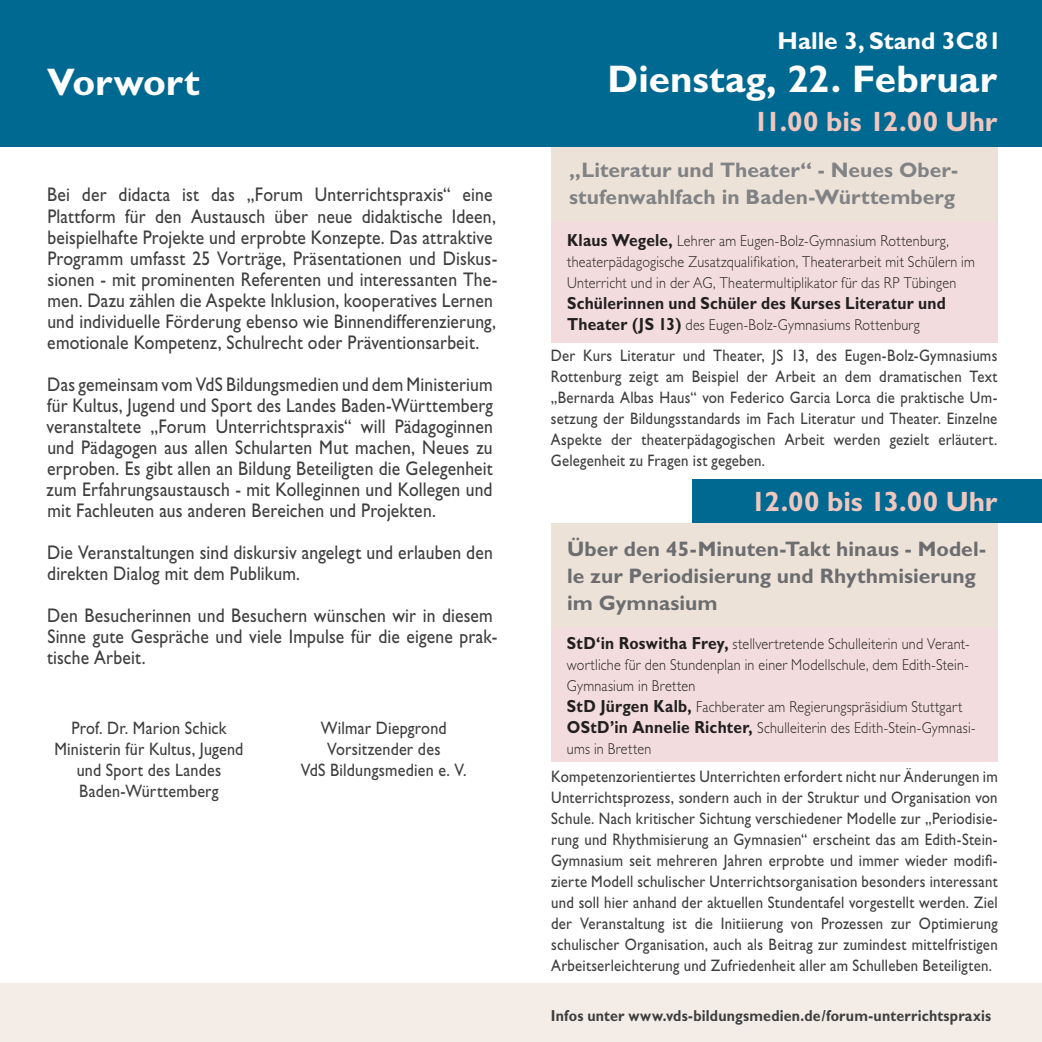
<style>
.page{position:relative;width:1042px;height:1042px;background:#fff}
.page>*{position:absolute;margin:0;border:0;box-sizing:border-box;transform-origin:0 0}
.t1{font:700 38.5px "Gill Sans";color:#fff}
.t2{font:700 28px "Gill Sans";letter-spacing:-.005em;color:#f0c7bf}
.t3{font:700 24.5px "Gill Sans";color:#fff}
.t4{font:700 21px/27.1px "Gill Sans";letter-spacing:.005em;color:#6c6d70}
.t5{font:700 21px/27.1px "Gill Sans";letter-spacing:.005em;color:#808285}
.t6{font:19.78px/21px "Gill Sans";letter-spacing:.01em;color:#3e3e3f;scale:.89 1}
.t7{font:18.03px/21px "Gill Sans";letter-spacing:.015em;color:#3e3e3f;text-align:center;scale:.89 1}
.t8{font:700 17.5px "Gill Sans";letter-spacing:.015em;color:#231f20;scale:.89 1}
.t9{font:16.62px/21px "Gill Sans";letter-spacing:.015em;color:#3e3e3f;text-align:justify;scale:.89 1}
.t10{font:700 15.92px "Gill Sans";letter-spacing:.015em;color:#3e3e3f;scale:.89 1}
.t11{font:300 15.75px/21px "Gill Sans";letter-spacing:.02em;color:#231f20;scale:.89 1}
.s1{font-weight:700;font-size:17.5px}
</style>
<div class="page">
<div style="left:551px;top:218px;width:446px;height:125px;background:#f2dcdd"></div>
<div style="left:551px;top:147px;width:446px;height:74px;background:#ede2d7"></div>
<div style="left:0;top:0;width:1042px;height:147px;background:#006991"></div>
<div style="left:521px;top:983px;width:521px;height:59px;background:#f4ede7"></div>
<div style="left:551px;top:626px;width:446px;height:135px;background:#f2dcdd"></div>
<div style="left:551px;top:523px;width:446px;height:103px;background:#ede2d7"></div>
<div style="left:0;top:983px;width:521px;height:59px;background:#f4ede7"></div>
<div style="left:692px;top:480px;width:350px;height:43px;background:#006991"></div>
<p class="t3" style="left:777px;top:27px;width:226px">Halle 3, Stand 3C81</p>
<h1 class="t1" style="left:47px;top:59px;width:154px">Vorwort</h1>
<h1 class="t1" style="left:607px;top:56px;width:391px">Dienstag, 22. Februar</h1>
<h2 class="t2" style="left:753px;top:105px;width:245px">11.00 bis 12.00 Uhr</h2>
<p class="t6" style="left:47px;top:184px;width:507px">Bei der didacta ist das „Forum Unterrichtspraxis“ eine Plattform für den Austausch über neue didaktische Ideen, beispielhafte Projekte und erprobte Konzepte. Das attraktive Programm umfasst 25 Vorträge, Präsentationen und Diskus&shy;sionen - mit prominenten Referenten und interessanten The&shy;men. Dazu zählen die Aspekte Inklusion, kooperatives Lernen und individuelle Förderung ebenso wie Binnendifferenzierung, emotionale Kompetenz, Schulrecht oder Präventionsarbeit.</p>
<p class="t6" style="left:47px;top:374px;width:503px;text-align:justify">Das gemeinsam vom VdS Bildungsmedien und dem Ministerium für Kultus, Jugend und Sport des Landes Baden-Württemberg veranstaltete „Forum Unterrichtspraxis“ will Pädagoginnen und Pädagogen aus allen Schularten Mut machen, Neues zu erproben. Es gibt allen an Bildung Beteiligten die Gelegenheit zum Erfahrungsaustausch - mit Kolleginnen und Kollegen und mit Fachleuten aus anderen Bereichen und Projekten.</p>
<p class="t6" style="left:47px;top:542px;width:502px">Die Veranstaltungen sind diskursiv angelegt und erlauben den direkten Dialog mit dem Publikum.</p>
<p class="t6" style="left:47px;top:605px;width:507px">Den Besucherinnen und Besuchern wünschen wir in diesem<br>Sinne gute Gespräche und viele Impulse für die eigene prak&shy;tische Arbeit.</p>
<p class="t7" style="left:54px;top:717px;width:214px">Prof. Dr. Marion Schick<br>Ministerin für Kultus, Jugend und Sport des Landes<br>Baden-Württemberg</p>
<p class="t7" style="left:301px;top:717px;width:188px">Wilmar Diepgrond<br>Vorsitzender des<br>VdS Bildungsmedien e. V.</p>
<p class="t5" style="left:569px;top:157px;width:391px">„Literatur und Theater“ - Neues Ober&shy;stufenwahlfach in Baden-Württemberg</p>
<p class="t11" style="left:567px;top:231px;width:460px"><span class="s1">Klaus Wegele,</span> Lehrer am Eugen-Bolz-Gymnasium Rottenburg, theaterpädagogische Zusatzqualifikation, Theaterarbeit mit Schülern im<br>Unterricht und in der AG, Theatermultiplikator für das RP Tübingen</p>
<p class="t8" style="left:567px;top:293px;width:427px">Schülerinnen und Schüler des Kurses Literatur und</p>
<p class="t11" style="left:567px;top:315px;width:398px"><span class="s1">Theater (JS 13)</span> des Eugen-Bolz-Gymnasiums Rottenburg</p>
<p class="t9" style="left:551px;top:345px;width:503px">Der Kurs Literatur und Theater, JS 13, des Eugen-Bolz-Gymnasiums Rottenburg zeigt am Beispiel der Arbeit an dem dramatischen Text „Bernarda Albas Haus“ von Federico Garcia Lorca die praktische Um&shy;setzung der Bildungsstandards im Fach Literatur und Theater. Einzelne Aspekte der theaterpädagogischen Arbeit werden gezielt erläutert.<br>Gelegenheit zu Fragen ist gegeben.</p>
<h2 class="t2" style="left:751px;top:485px;width:248px">12.00 bis 13.00 Uhr</h2>
<p class="t4" style="left:567px;top:535px;width:420px">Über den 45-Minuten-Takt hinaus - Model&shy;le zur Periodisierung und Rhythmisierung im Gymnasium</p>
<p class="t11" style="left:567px;top:633px;width:460px"><span class="s1">StD‘in Roswitha Frey,</span> stellvertretende Schulleiterin und Verant&shy;wortliche für den Stundenplan in einer Modellschule, dem Edith-Stein-Gymnasium in Bretten<br><span class="s1">StD Jürgen Kalb,</span> Fachberater am Regierungspräsidium Stuttgart <span class="s1">OStD’in Annelie Richter,</span> Schulleiterin des Edith-Stein-Gymnasi&shy;ums in Bretten</p>
<p class="t9" style="left:551px;top:766px;width:503px">Kompetenzorientiertes Unterrichten erfordert nicht nur Änderungen im Unterrichtsprozess, sondern auch in der Struktur und Organisation von Schule. Nach kritischer Sichtung verschiedener Modelle zur „Periodisie&shy;rung und Rhythmisierung an Gymnasien“ erscheint das am Edith-Stein-Gymnasium seit mehreren Jahren erprobte und immer wieder modifi&shy;zierte Modell schulischer Unterrichtsorganisation besonders interessant und soll hier anhand der aktuellen Stundentafel vorgestellt werden. Ziel der Veranstaltung ist die Initiierung von Prozessen zur Optimierung schulischer Organisation, auch als Beitrag zur zumindest mittelfristigen Arbeitserleichterung und Zufriedenheit aller am Schulleben Beteiligten.</p>
<p class="t10" style="left:551px;top:1006px;width:496px">Infos unter www.vds-bildungsmedien.de/forum-unterrichtspraxis</p>
</div>
